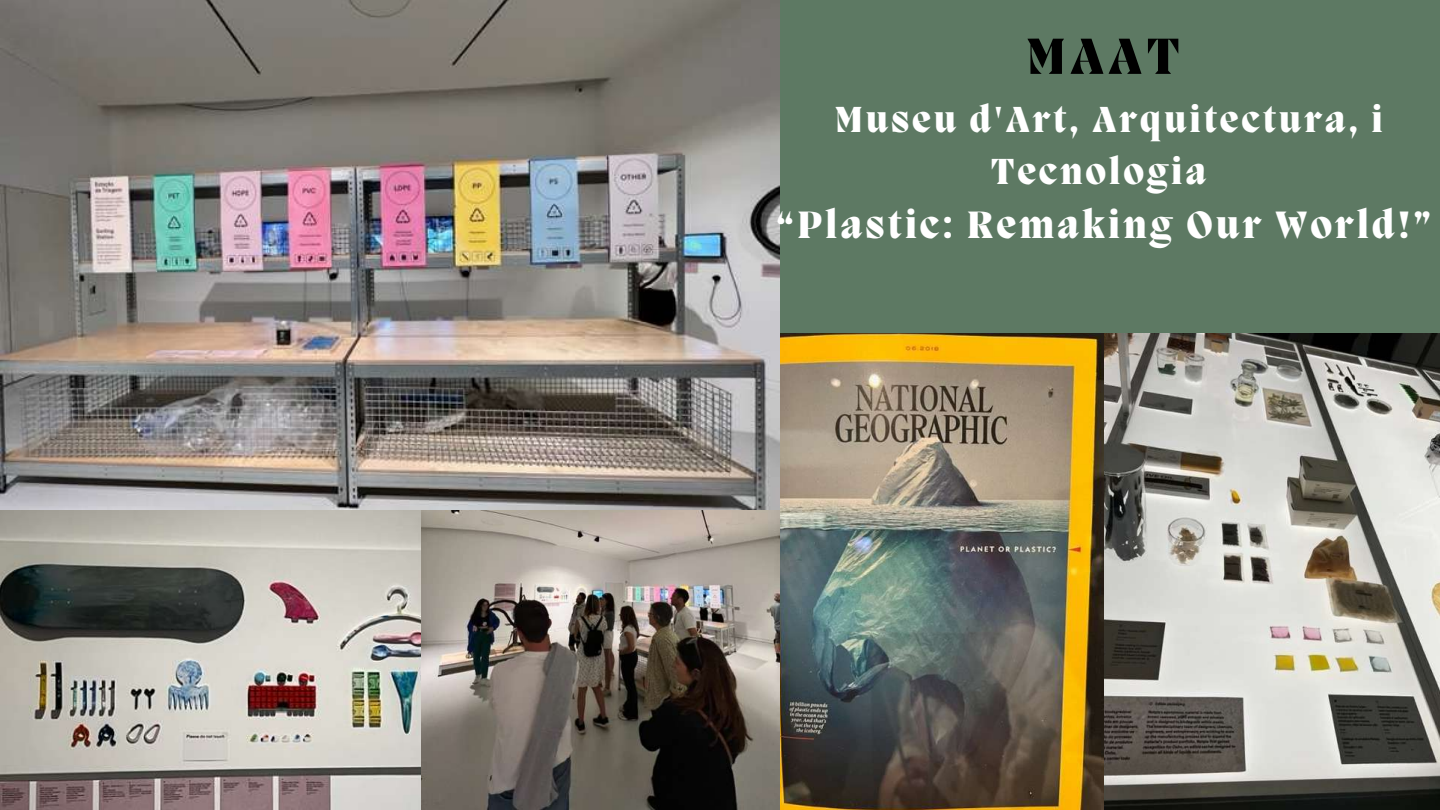
<style>
.page{position:relative;width:1440px;height:810px;background:#fff}
.page>*{position:absolute;margin:0;border:0;box-sizing:border-box;transform-origin:0 0}
.t1{font:800 52.1px "Migra";color:#000}
.t2{font:800 39.1px "Migra";letter-spacing:.085em;color:#fff}
.t3{font:800 37.2px/51.8px "Migra";letter-spacing:.085em;color:#fff;text-align:center}
</style>
<div class="page">
<div style="left:766px;top:0;width:674px;height:810px;background:#5d7963"></div>
<img style="left:1103px;top:333px;width:337px;height:477px">
<img style="left:0;top:510px;width:422px;height:300px">
<img style="left:422px;top:333px;width:681px;height:477px">
<img style="left:0;top:0;width:779px;height:510px">
<h1 class="t1" style="left:1026px;top:32px;width:155px">MAAT</h1>
<p class="t3" style="left:835px;top:97px;width:550px">Museu d'Art, Arquitectura, i<br>Tecnologia</p>
<p class="t2" style="left:776px;top:206px;width:657px">“Plastic: Remaking Our World!”</p>
</div>
